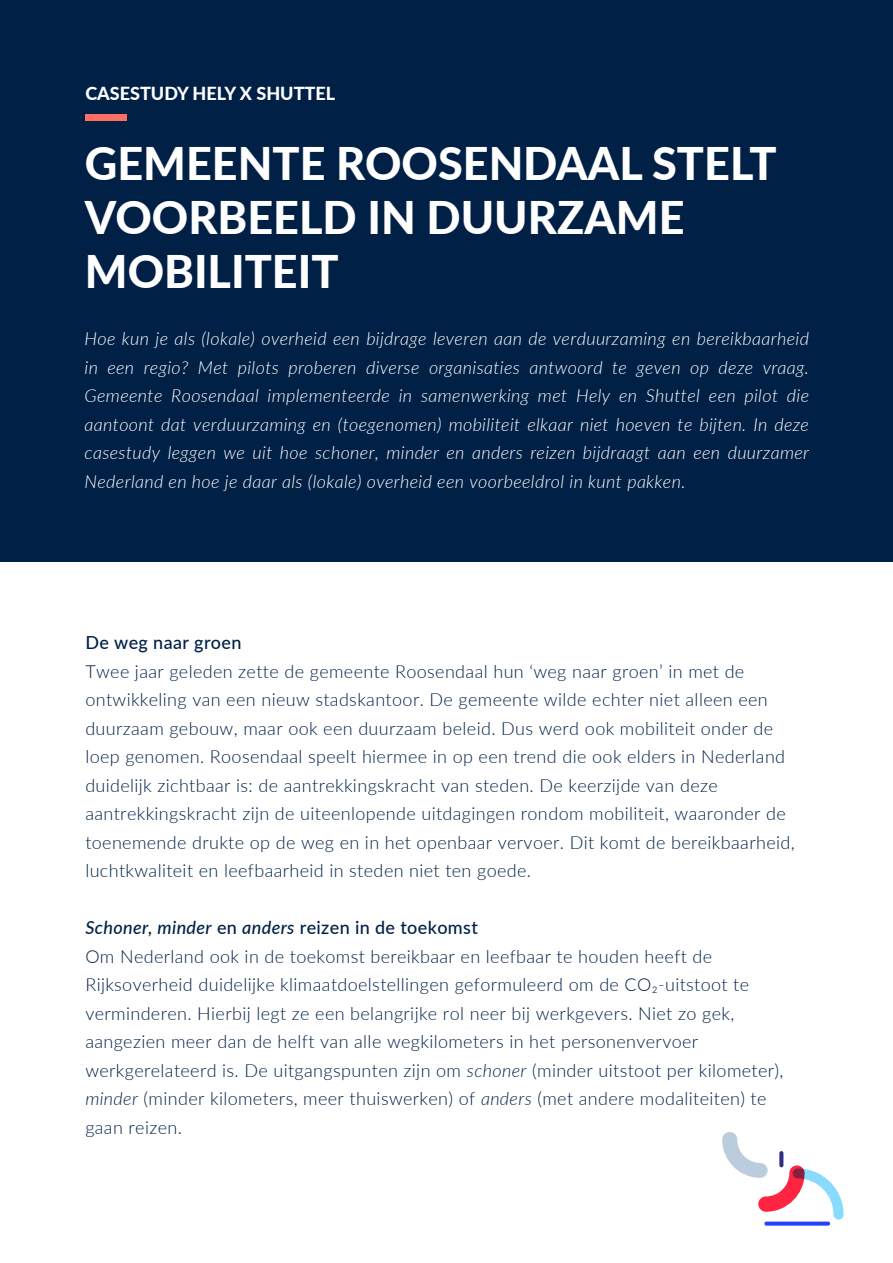
<style>
.page{position:relative;width:893px;height:1263px;background:#fff}
.page>*{position:absolute;margin:0;border:0;box-sizing:border-box;transform-origin:0 0}
.t1{font:800 45px/54px "Lato";color:#fff}
.t2{font:300 18px/28.5px "Lato";letter-spacing:.02em;color:#002046}
.t3{font:italic 300 18px/28.5px "Lato";letter-spacing:.02em;color:#fff;text-align:justify}
.t4{font:800 18px "Lato";color:#fff}
.t5{font:500 18px "Lato";letter-spacing:.02em;color:#002046}
.s1{font-weight:500;font-style:italic}
.s2{font-weight:500}
.s3{font-style:italic}
</style>
<div class="page">
<div style="left:0;top:0;width:893px;height:562px;background:#002046"></div>
<div style="left:85px;top:114px;width:42px;height:7px;background:#fd6e63"></div>
<svg style="left:764px;top:1221px;width:66px;height:4px"></svg>
<svg style="left:722px;top:1132px;width:122px;height:87px"></svg>
<p class="t4" style="left:85px;top:80px;width:251px">CASESTUDY HELY X SHUTTEL</p>
<h1 class="t1" style="left:85px;top:134px;width:693px">GEMEENTE ROOSENDAAL STELT<br>VOORBEELD IN DUURZAME<br>MOBILITEIT</h1>
<p class="t3" style="left:85px;top:324px;width:726px">Hoe kun je als (lokale) overheid een bijdrage leveren aan de verduurzaming en bereikbaarheid in een regio? Met pilots proberen diverse organisaties antwoord te geven op deze vraag.<br>Gemeente Roosendaal implementeerde in samenwerking met Hely en Shuttel een pilot die aantoont dat verduurzaming en (toegenomen) mobiliteit elkaar niet hoeven te bijten. In deze casestudy leggen we uit hoe schoner, minder en anders reizen bijdraagt aan een duurzamer Nederland en hoe je daar als (lokale) overheid een voorbeeldrol in kunt pakken.</p>
<p class="t5" style="left:85px;top:630px;width:158px">De weg naar groen</p>
<p class="t2" style="left:85px;top:656px;width:711px">Twee jaar geleden zette de gemeente Roosendaal hun ‘weg naar groen’ in met de ontwikkeling van een nieuw stadskantoor. De gemeente wilde echter niet alleen een duurzaam gebouw, maar ook een duurzaam beleid. Dus werd ook mobiliteit onder de loep genomen. Roosendaal speelt hiermee in op een trend die ook elders in Nederland duidelijk zichtbaar is: de aantrekkingskracht van steden. De keerzijde van deze aantrekkingskracht zijn de uiteenlopende uitdagingen rondom mobiliteit, waaronder de toenemende drukte op de weg en in het openbaar vervoer. Dit komt de bereikbaarheid, luchtkwaliteit en leefbaarheid in steden niet ten goede.</p>
<p class="t2" style="left:85px;top:913px;width:700px"><span class="s1">Schoner, minder</span> <span class="s2">en</span> <span class="s1">anders</span> <span class="s2">reizen in de toekomst<br></span>Om Nederland ook in de toekomst bereikbaar en leefbaar te houden heeft de Rijksoverheid duidelijke klimaatdoelstellingen geformuleerd om de CO₂-uitstoot te verminderen. Hierbij legt ze een belangrijke rol neer bij werkgevers. Niet zo gek, aangezien meer dan de helft van alle wegkilometers in het personenvervoer werkgerelateerd is. De uitgangspunten zijn om <span class="s3">schoner</span> (minder uitstoot per kilometer), <span class="s3">minder</span> (minder kilometers, meer thuiswerken) of <span class="s3">anders</span> (met andere modaliteiten) te gaan reizen.</p>
</div>
